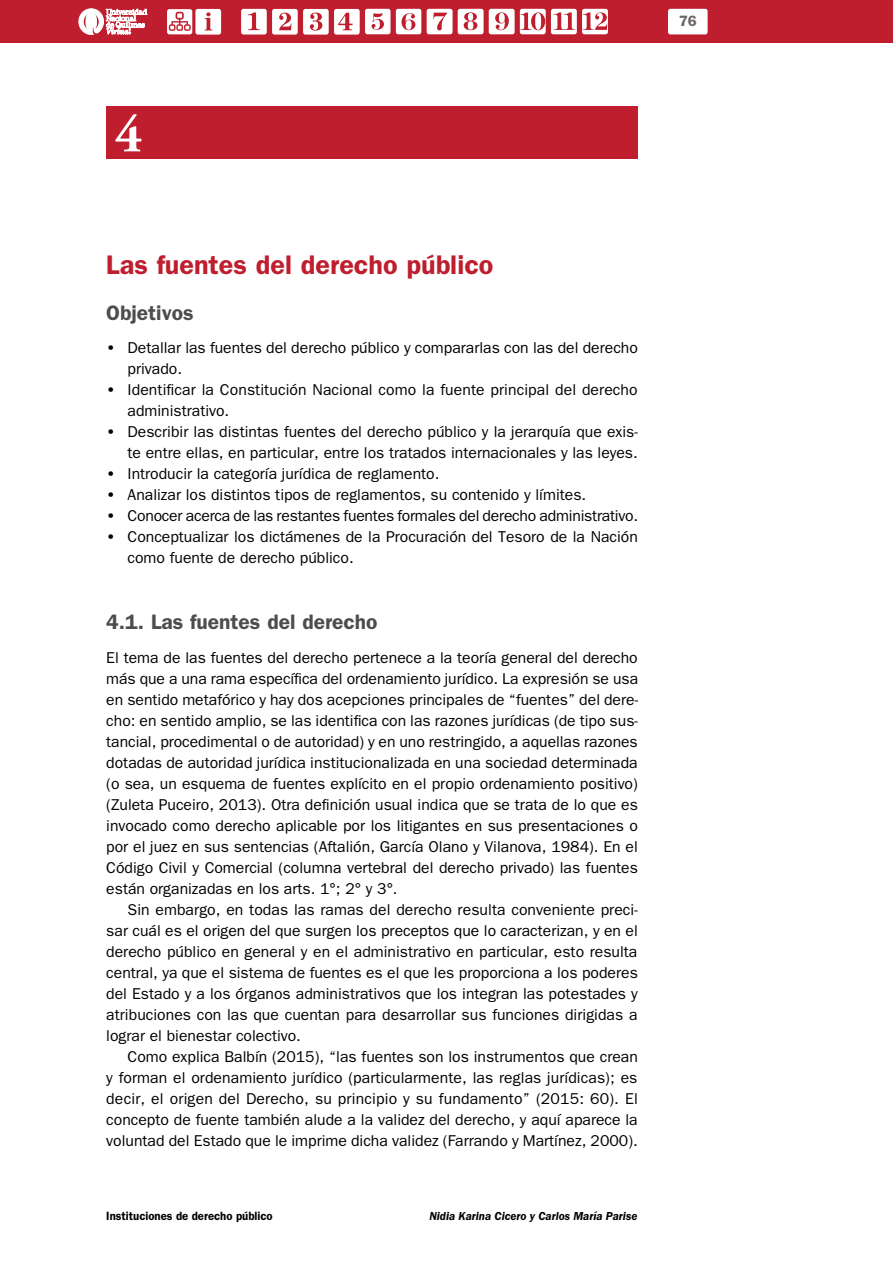
<style>
.page{position:relative;width:893px;height:1263px;background:#fff}
.page>*{position:absolute;margin:0;border:0;box-sizing:border-box;transform-origin:0 0}
.t1{font:700 52.5px "Adobe Garamond";color:#fff}
.t2{font:600 27px "Franklin Gothic";color:#be1e2d}
.t3{font:600 21px "Franklin Gothic";color:#4d4d4f}
.t4{font:15.75px/21px "Franklin Gothic";color:#000}
.t5{font:600 15px "Franklin Gothic";color:#6a6463}
.t6{font:italic 600 12px "Franklin Gothic";color:#000;scale:.95 1}
.t7{font:600 12px "Franklin Gothic";color:#000;scale:.95 1}
.s1{font-weight:600}
</style>
<div class="page">
<div style="left:0;top:0;width:893px;height:43px;background:#be1e2d"></div>
<div style="left:668px;top:9px;width:40px;height:25px;background:#fff;border-radius:2px"></div>
<div style="left:195px;top:9px;width:26px;height:26px;background:#fff;border-radius:2px"></div>
<svg style="left:204px;top:12px;width:8px;height:18px"></svg>
<div style="left:167px;top:9px;width:25px;height:25px;background:#fff;border-radius:2px"></div>
<svg style="left:169px;top:12px;width:22px;height:19px"></svg>
<svg style="left:79px;top:9px;width:68px;height:25px"></svg>
<div style="left:365px;top:9px;width:25px;height:25px;background:#fff;border-radius:2px"></div>
<svg style="left:372px;top:13px;width:12px;height:17px"></svg>
<div style="left:396px;top:9px;width:25px;height:25px;background:#fff;border-radius:2px"></div>
<svg style="left:401px;top:13px;width:14px;height:17px"></svg>
<div style="left:241px;top:9px;width:26px;height:26px;background:#fff;border-radius:2px"></div>
<svg style="left:248px;top:13px;width:12px;height:17px"></svg>
<div style="left:272px;top:9px;width:26px;height:26px;background:#fff;border-radius:2px"></div>
<svg style="left:279px;top:13px;width:12px;height:17px"></svg>
<div style="left:303px;top:9px;width:26px;height:26px;background:#fff;border-radius:2px"></div>
<svg style="left:310px;top:13px;width:12px;height:18px"></svg>
<div style="left:334px;top:9px;width:26px;height:26px;background:#fff;border-radius:2px"></div>
<svg style="left:338px;top:13px;width:15px;height:17px"></svg>
<div style="left:427px;top:9px;width:26px;height:25px;background:#fff;border-radius:2px"></div>
<svg style="left:433px;top:13px;width:14px;height:17px"></svg>
<div style="left:458px;top:9px;width:26px;height:25px;background:#fff;border-radius:2px"></div>
<svg style="left:464px;top:12px;width:13px;height:18px"></svg>
<div style="left:489px;top:9px;width:26px;height:25px;background:#fff;border-radius:2px"></div>
<svg style="left:495px;top:12px;width:14px;height:18px"></svg>
<div style="left:520px;top:9px;width:26px;height:25px;background:#fff;border-radius:2px"></div>
<svg style="left:520px;top:12px;width:25px;height:18px"></svg>
<div style="left:551px;top:9px;width:26px;height:25px;background:#fff;border-radius:2px"></div>
<svg style="left:553px;top:12px;width:23px;height:18px"></svg>
<div style="left:582px;top:9px;width:26px;height:25px;background:#fff;border-radius:2px"></div>
<svg style="left:583px;top:12px;width:24px;height:18px"></svg>
<div style="left:106px;top:106px;width:532px;height:53px;background:#be1e2d"></div>
<h1 class="t1" style="left:115px;top:106px;width:29px">4</h1>
<h2 class="t2" style="left:106px;top:249px;width:389px">Las fuentes del derecho público</h2>
<h3 class="t3" style="left:106px;top:300px;width:89px">Objetivos</h3>
<p class="t4" style="left:128px;top:338px;width:512px;text-indent:-21px"><span class="s1">•</span> Detallar las fuentes del derecho público y compararlas con las del derecho privado.</p>
<p class="t4" style="left:128px;top:380px;width:512px;text-indent:-21px"><span class="s1">•</span> Identificar la Constitución Nacional como la fuente principal del derecho administrativo.</p>
<p class="t4" style="left:106px;top:422px;width:533px;text-align:right"><span class="s1">•</span> Describir las distintas fuentes del derecho público y la jerarquía que exis&shy;te entre ellas, en particular, entre los tratados internacionales y las leyes.</p>
<p class="t4" style="left:106px;top:464px;width:335px"><span class="s1">•</span> Introducir la categoría jurídica de reglamento.</p>
<p class="t4" style="left:106px;top:485px;width:481px"><span class="s1">•</span> Analizar los distintos tipos de reglamentos, su contenido y límites.</p>
<p class="t4" style="left:106px;top:506px;width:533px"><span class="s1">•</span> Conocer acerca de las restantes fuentes formales del derecho administrativo.</p>
<p class="t4" style="left:128px;top:527px;width:512px;text-indent:-21px"><span class="s1">•</span> Conceptualizar los dictámenes de la Procuración del Tesoro de la Nación como fuente de derecho público.</p>
<h3 class="t3" style="left:106px;top:610px;width:273px">4.1. Las fuentes del derecho</h3>
<p class="t4" style="left:106px;top:647px;width:533px;text-align:justify">El tema de las fuentes del derecho pertenece a la teoría general del derecho más que a una rama específica del ordenamiento jurídico. La expresión se usa en sentido metafórico y hay dos acepciones principales de “fuentes” del dere&shy;cho: en sentido amplio, se las identifica con las razones jurídicas (de tipo sus&shy;tancial, procedimental o de autoridad) y en uno restringido, a aquellas razones dotadas de autoridad jurídica institucionalizada en una sociedad determinada (o sea, un esquema de fuentes explícito en el propio ordenamiento positivo) (Zuleta Puceiro, 2013). Otra definición usual indica que se trata de lo que es invocado como derecho aplicable por los litigantes en sus presentaciones o por el juez en sus sentencias (Aftalión, García Olano y Vilanova, 1984). En el Código Civil y Comercial (columna vertebral del derecho privado) las fuentes están organizadas en los arts. 1°; 2° y 3°.</p>
<p class="t4" style="left:106px;top:899px;width:533px;text-align:justify;text-indent:21px">Sin embargo, en todas las ramas del derecho resulta conveniente preci&shy;sar cuál es el origen del que surgen los preceptos que lo caracterizan, y en el derecho público en general y en el administrativo en particular, esto resulta central, ya que el sistema de fuentes es el que les proporciona a los poderes del Estado y a los órganos administrativos que los integran las potestades y atribuciones con las que cuentan para desarrollar sus funciones dirigidas a lograr el bienestar colectivo.</p>
<p class="t4" style="left:106px;top:1046px;width:533px;text-align:justify;text-indent:21px">Como explica Balbín (2015), “las fuentes son los instrumentos que crean y forman el ordenamiento jurídico (particularmente, las reglas jurídicas); es decir, el origen del Derecho, su principio y su fundamento” (2015: 60). El concepto de fuente también alude a la validez del derecho, y aquí aparece la voluntad del Estado que le imprime dicha validez (Farrando y Martínez, 2000).</p>
<p class="t7" style="left:106px;top:1209px;width:177px">Instituciones de derecho público</p>
<p class="t6" style="left:429px;top:1210px;width:220px">Nidia Karina Cicero y Carlos María Parise</p>
<p class="t5" style="left:679px;top:12px;width:19px">76</p>
</div>
